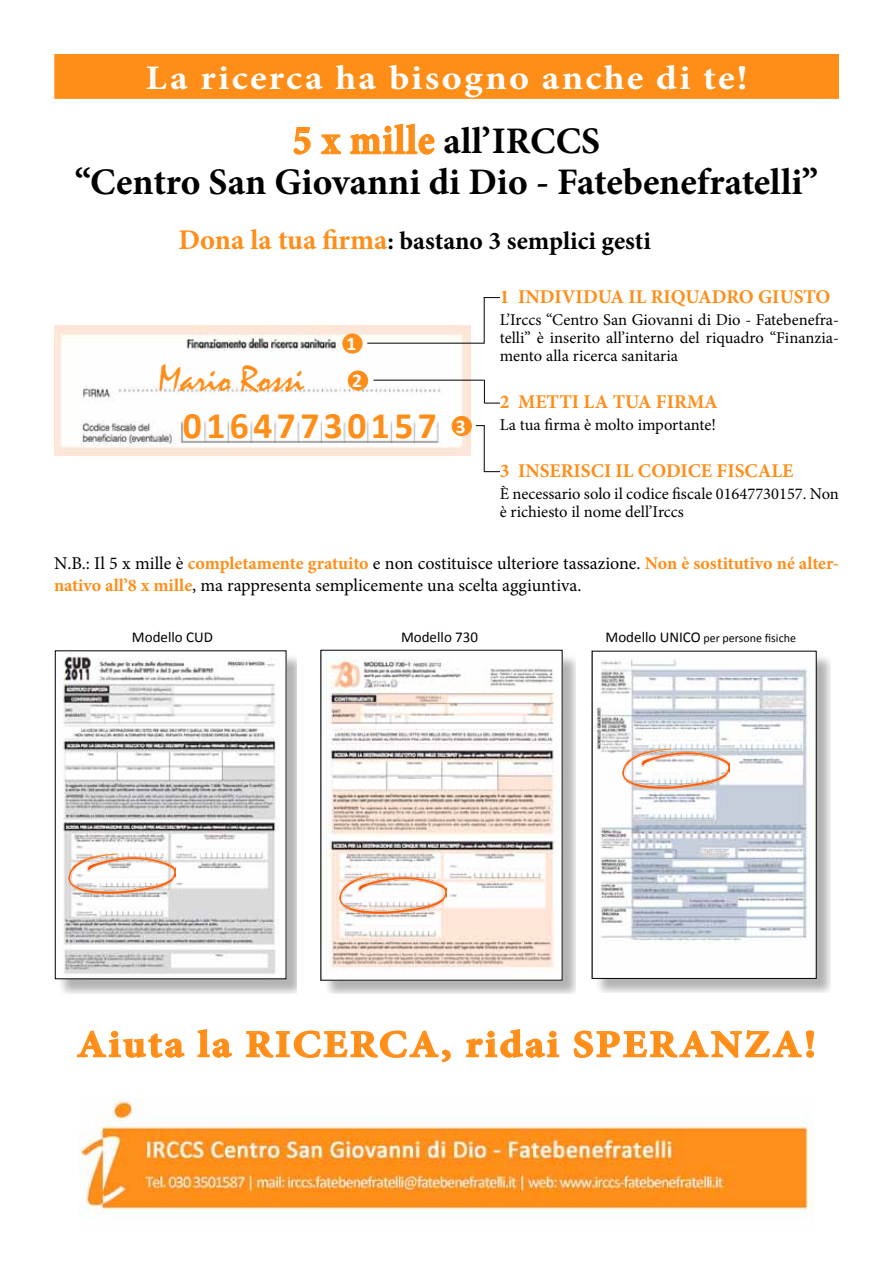
<style>
.page{position:relative;width:893px;height:1263px;background:#fff}
.page>*{position:absolute;margin:0;border:0;box-sizing:border-box;transform-origin:0 0}
.t1{font:700 37.95px "Minion Pro";letter-spacing:.06em;color:#ff8e18;scale:1.09 1}
.t2{font:700 37.5px/40.5px "Minion Pro";color:#000;text-align:center}
.t3{font:700 37.5px "Calibri";letter-spacing:.12em;color:#ff8e18}
.t4{font:37.5px "Mistral";color:#ff8e18}
.t5{font:700 34.5px "Minion Pro";letter-spacing:.06em;color:#fff;scale:1.1 1}
.t6{font:700 25.5px "Minion Pro";color:#000}
.t7{font:700 19.5px "Minion Pro";color:#ff8e18}
.t8{font:700 19.5px/37px "Calibri";color:#fff}
.t9{font:18px/21.6px "Minion Pro";color:#000}
.t10{font:16.5px/18px "Minion Pro";color:#000;text-align:justify}
.t11{font:15px "Calibri";color:#000}
.t12{font:12px "Calibri";color:#000}
.s1{font-size:41.25px;color:#ff8e18}
.s2{font-size:28.5px;color:#ff8e18}
.s3{font-weight:700;color:#ff8e18}
.s4{font-size:15px}
</style>
<div class="page">
<svg style="left:293px;top:127px;width:18px;height:28px"></svg>
<svg style="left:321px;top:134px;width:20px;height:21px"></svg>
<svg style="left:350px;top:123px;width:85px;height:32px"></svg>
<div style="left:323px;top:653px;width:253px;height:341px;background:#000;opacity:.3"></div>
<img style="left:323px;top:653px;width:237px;height:325px">
<div style="left:594px;top:653px;width:236px;height:340px;background:#000;opacity:.3"></div>
<img style="left:594px;top:653px;width:221px;height:324px">
<div style="left:57px;top:653px;width:239px;height:341px;background:#000;opacity:.3"></div>
<img style="left:57px;top:652px;width:227px;height:325px">
<div style="left:592px;top:651px;width:225px;height:328px;border:1px solid #000"></div>
<img style="left:54px;top:326px;width:416px;height:129px">
<div style="left:343px;top:334px;width:19px;height:19px;background:#ff8e18;border-radius:50%"></div>
<div style="left:342px;top:334px;width:20px;height:19px;border:1px solid #ff8e18;border-radius:50%"></div>
<div style="left:348px;top:371px;width:20px;height:19px;background:#ff8e18;border-radius:50%"></div>
<div style="left:348px;top:371px;width:20px;height:19px;border:1px solid #ff8e18;border-radius:50%"></div>
<div style="left:452px;top:416px;width:19px;height:20px;background:#ff8e18;border-radius:50%"></div>
<div style="left:452px;top:416px;width:20px;height:20px;border:1px solid #ff8e18;border-radius:50%"></div>
<hr style="left:367px;top:343px;width:117px;height:1px;background:#000">
<svg style="left:485px;top:297px;width:15px;height:1px"></svg>
<hr style="left:484px;top:297px;width:1px;height:47px;background:#000">
<hr style="left:373px;top:380px;width:111px;height:1px;background:#000">
<svg style="left:484px;top:380px;width:16px;height:24px"></svg>
<svg style="left:485px;top:471px;width:15px;height:1px"></svg>
<hr style="left:484px;top:425px;width:1px;height:47px;background:#000">
<img style="left:68px;top:853px;width:107px;height:40px">
<img style="left:80px;top:1099px;width:733px;height:118px">
<div style="left:54px;top:54px;width:785px;height:45px;background:#ff8e18;border:2px solid #ff8e18"></div>
<img style="left:340px;top:873px;width:107px;height:41px">
<img style="left:622px;top:748px;width:107px;height:41px">
<svg style="left:77px;top:1030px;width:108px;height:28px"></svg>
<svg style="left:197px;top:1029px;width:36px;height:29px"></svg>
<svg style="left:246px;top:1030px;width:205px;height:33px"></svg>
<svg style="left:466px;top:1029px;width:94px;height:29px"></svg>
<svg style="left:573px;top:1030px;width:242px;height:28px"></svg>
<h3 class="t5" style="left:146px;top:54px;width:549px">La ricerca ha bisogno anche di te!</h3>
<h2 class="t2" style="left:75px;top:121px;width:745px"><span class="s1">5 x mille</span> all’IRCCS<br>“Centro San Giovanni di Dio - Fatebenefratelli”</h2>
<h3 class="t6" style="left:178px;top:223px;width:474px"><span class="s2">Dona la tua firma</span>: bastano 3 semplici gesti</h3>
<p class="t7" style="left:500px;top:283px;width:332px">1 INDIVIDUA IL RIQUADRO GIUSTO</p>
<p class="t10" style="left:500px;top:311px;width:341px">L’Irccs “Centro San Giovanni di Dio - Fatebenefra&shy;telli” è inserito all’interno del riquadro “Finanzia&shy;mento alla ricerca sanitaria</p>
<p class="t7" style="left:500px;top:388px;width:220px">2 METTI LA TUA FIRMA</p>
<p class="t10" style="left:500px;top:416px;width:218px">La tua firma è molto importante!</p>
<p class="t7" style="left:500px;top:457px;width:295px">3 INSERISCI IL CODICE FISCALE</p>
<p class="t10" style="left:500px;top:485px;width:341px">È necessario solo il codice fiscale 01647730157. Non è richiesto il nome dell’Irccs</p>
<p class="t9" style="left:54px;top:552px;width:786px">N.B.: Il 5 x mille è <span class="s3">completamente gratuito</span> e non costituisce ulteriore tassazione. <span class="s3">Non è sostitutivo né alter&shy;nativo all’8 x mille</span>, ma rappresenta semplicemente una scelta aggiuntiva.</p>
<p class="t8" style="left:346px;top:325px;width:17px">1<br>2</p>
<h2 class="t4" style="left:159px;top:358px;width:147px">Mario Rossi</h2>
<h2 class="t3" style="left:183px;top:403px;width:256px">01647730157</h2>
<p class="t8" style="left:456px;top:407px;width:11px">3</p>
<p class="t11" style="left:132px;top:628px;width:83px">Modello CUD</p>
<p class="t11" style="left:401px;top:628px;width:79px">Modello 730</p>
<p class="t12" style="left:606px;top:631px;width:192px"><span class="s4">Modello UNICO</span> per persone fisiche</p>
<h1 class="t1" style="left:77px;top:1018px;width:679px">Aiuta la RICERCA, ridai SPERANZA!</h1>
</div>
